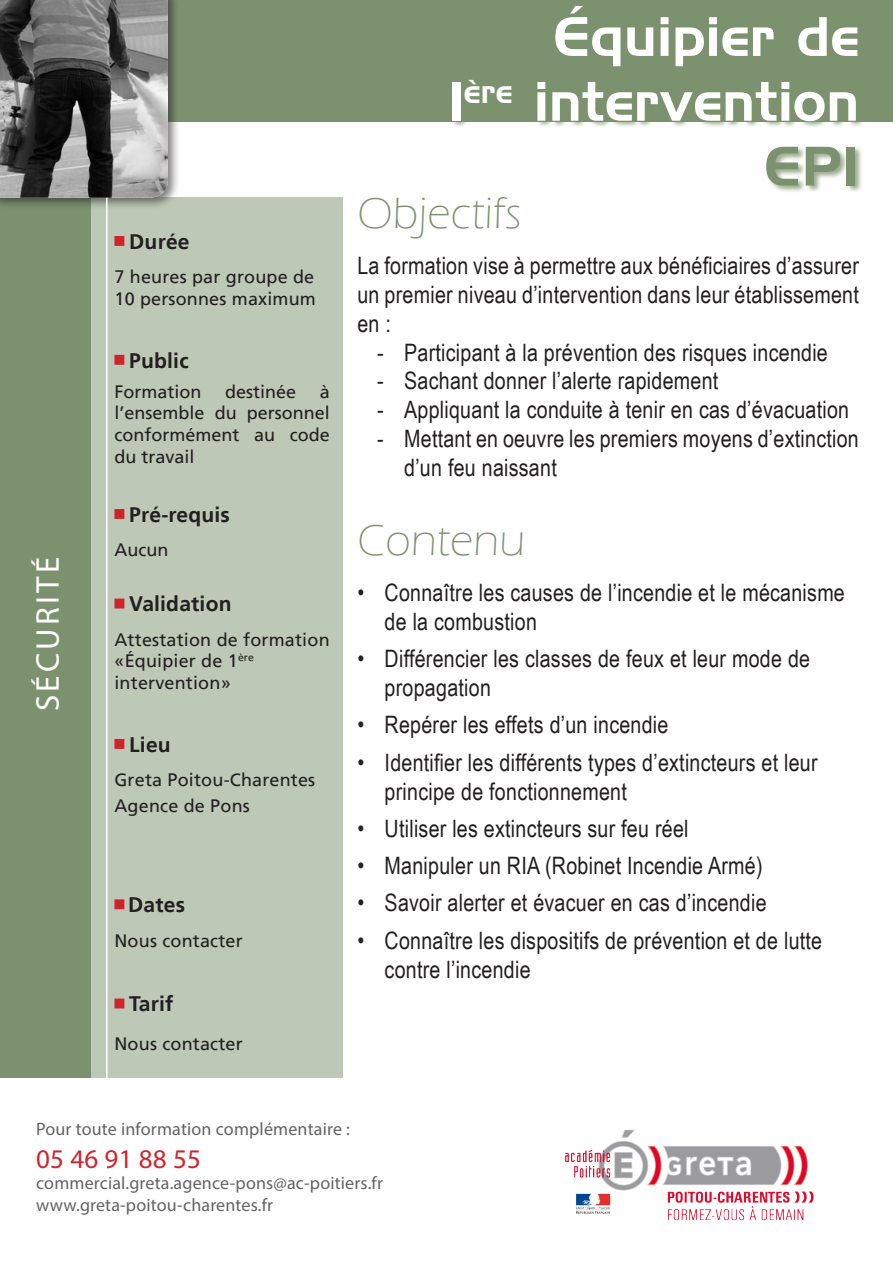
<style>
.page{position:relative;width:893px;height:1263px;background:#fff}
.page>*{position:absolute;margin:0;border:0;box-sizing:border-box;transform-origin:0 0}
.t1{font:54px "Handel Gothic BT";letter-spacing:.01em;color:#fff}
.t2{font:54px "Handel Gothic BT";color:#7c926e}
.t3{font:300 45px "Eras ITC";letter-spacing:.01em;color:#7c926e}
.t4{font:33px "Myriad Pro";letter-spacing:.1em;color:#fff}
.t5{font:27px "Myriad Pro";letter-spacing:.01em;color:#d1232a}
.t6{font:24px/28.8px "Arial Narrow";letter-spacing:.01em;color:#231f20}
.t7{font:700 21px "Frutiger LT";letter-spacing:.01em;color:#231f20}
.t8{font:18px/21.6px "Frutiger LT";letter-spacing:.01em;color:#231f20}
.t9{font:18px "Myriad Pro";letter-spacing:.01em;color:#636366}
</style>
<div class="page">
<div style="left:118px;top:0;width:775px;height:122px;background:#7c926e"></div>
<div style="left:87px;top:198px;width:256px;height:880px;background:#bdc8b6"></div>
<div style="left:0;top:198px;width:91px;height:880px;background:#7c926e"></div>
<img style="left:565px;top:1129px;width:249px;height:92px">
<div style="left:0;top:0;width:180px;height:210px;background:#231f20;opacity:.57"></div>
<img style="left:0;top:0;width:168px;height:198px">
<hr style="left:106px;top:198px;width:2px;height:880px;background:#fff">
<div style="left:114px;top:236px;width:10px;height:10px;background:#d1232a;border:2px solid #d1232a"></div>
<div style="left:114px;top:355px;width:10px;height:10px;background:#d1232a;border:2px solid #d1232a"></div>
<div style="left:114px;top:599px;width:10px;height:9px;background:#d1232a;border:2px solid #d1232a"></div>
<div style="left:114px;top:998px;width:10px;height:10px;background:#d1232a;border:2px solid #d1232a"></div>
<div style="left:114px;top:739px;width:10px;height:10px;background:#d1232a;border:2px solid #d1232a"></div>
<div style="left:114px;top:899px;width:10px;height:10px;background:#d1232a;border:2px solid #d1232a"></div>
<div style="left:451px;top:4px;width:414px;height:189px;background:#7c926e;opacity:.75"></div>
<div style="left:114px;top:509px;width:10px;height:10px;background:#d1232a;border:2px solid #d1232a"></div>
<h3 class="t4" style="left:27px;top:711px;width:156px;rotate:-90deg">SÉCURITÉ</h3>
<p class="t7" style="left:129px;top:229px;width:62px">Durée</p>
<p class="t8" style="left:114px;top:266px;width:203px">7 heures par groupe de<br>10 personnes maximum</p>
<p class="t7" style="left:129px;top:348px;width:61px">Public</p>
<p class="t8" style="left:114px;top:381px;width:89px">Formation</p>
<p class="t8" style="left:225px;top:381px;width:73px">destinée</p>
<p class="t8" style="left:114px;top:381px;width:217px;text-align:justify;text-indent:205px">à l’ensemble du personnel conformément au code du travail</p>
<p class="t7" style="left:129px;top:502px;width:102px">Pré-requis</p>
<p class="t8" style="left:114px;top:539px;width:55px">Aucun</p>
<p class="t7" style="left:129px;top:592px;width:104px">Validation</p>
<p class="t8" style="left:114px;top:629px;width:217px">Attestation de formation «Équipier de 1<sup>ère </sup>intervention»</p>
<p class="t7" style="left:129px;top:732px;width:43px">Lieu</p>
<p class="t8" style="left:114px;top:769px;width:202px">Greta Poitou-Charentes</p>
<p class="t8" style="left:114px;top:795px;width:137px">Agence de Pons</p>
<p class="t7" style="left:128px;top:892px;width:58px">Dates</p>
<p class="t8" style="left:114px;top:929px;width:130px">Nous contacter</p>
<p class="t7" style="left:129px;top:992px;width:46px">Tarif</p>
<p class="t8" style="left:114px;top:1033px;width:130px">Nous contacter</p>
<p class="t1" style="left:554px;top:4px;width:307px">Équipier de</p>
<p class="t1" style="left:449px;top:69px;width:411px">1<sup>ère</sup> intervention</p>
<p class="t2" style="left:765px;top:134px;width:96px">EPI</p>
<p class="t3" style="left:357px;top:189px;width:165px">Objectifs</p>
<p class="t6" style="left:357px;top:250px;width:503px;text-align:justify">La formation vise à permettre aux bénéficiaires d’assurer un premier niveau d’intervention dans leur établissement en :</p>
<p class="t6" style="left:377px;top:337px;width:452px">- Participant à la prévention des risques incendie</p>
<p class="t6" style="left:377px;top:366px;width:343px">- Sachant donner l’alerte rapidement</p>
<p class="t6" style="left:377px;top:394px;width:474px">- Appliquant la conduite à tenir en cas d’évacuation</p>
<p class="t6" style="left:404px;top:423px;width:456px;text-indent:-27px">- Mettant en oeuvre les premiers moyens d’extinction d’un feu naissant</p>
<p class="t3" style="left:358px;top:516px;width:169px">Contenu</p>
<p class="t6" style="left:385px;top:577px;width:462px;text-indent:-27px">• Connaître les causes de l’incendie et le mécanisme de la combustion</p>
<p class="t6" style="left:385px;top:643px;width:427px;text-indent:-27px">• Différencier les classes de feux et leur mode de propagation</p>
<p class="t6" style="left:358px;top:710px;width:312px">• Repérer les effets d’un incendie</p>
<p class="t6" style="left:385px;top:747px;width:435px;text-indent:-27px">• Identifier les différents types d’extincteurs et leur principe de fonctionnement</p>
<p class="t6" style="left:358px;top:813px;width:332px">• Utiliser les extincteurs sur feu réel</p>
<p class="t6" style="left:358px;top:850px;width:407px">• Manipuler un RIA (Robinet Incendie Armé)</p>
<p class="t6" style="left:358px;top:888px;width:411px">• Savoir alerter et évacuer en cas d’incendie</p>
<p class="t6" style="left:385px;top:925px;width:439px;text-indent:-27px">• Connaître les dispositifs de prévention et de lutte contre l’incendie</p>
<p class="t9" style="left:36px;top:1118px;width:315px">Pour toute information complémentaire :</p>
<p class="t5" style="left:36px;top:1142px;width:166px">05 46 91 88 55</p>
<p class="t9" style="left:36px;top:1172px;width:348px">commercial.greta.agence-pons@ac-poitiers.fr</p>
<p class="t9" style="left:36px;top:1194px;width:238px">www.greta-poitou-charentes.fr</p>
</div>
